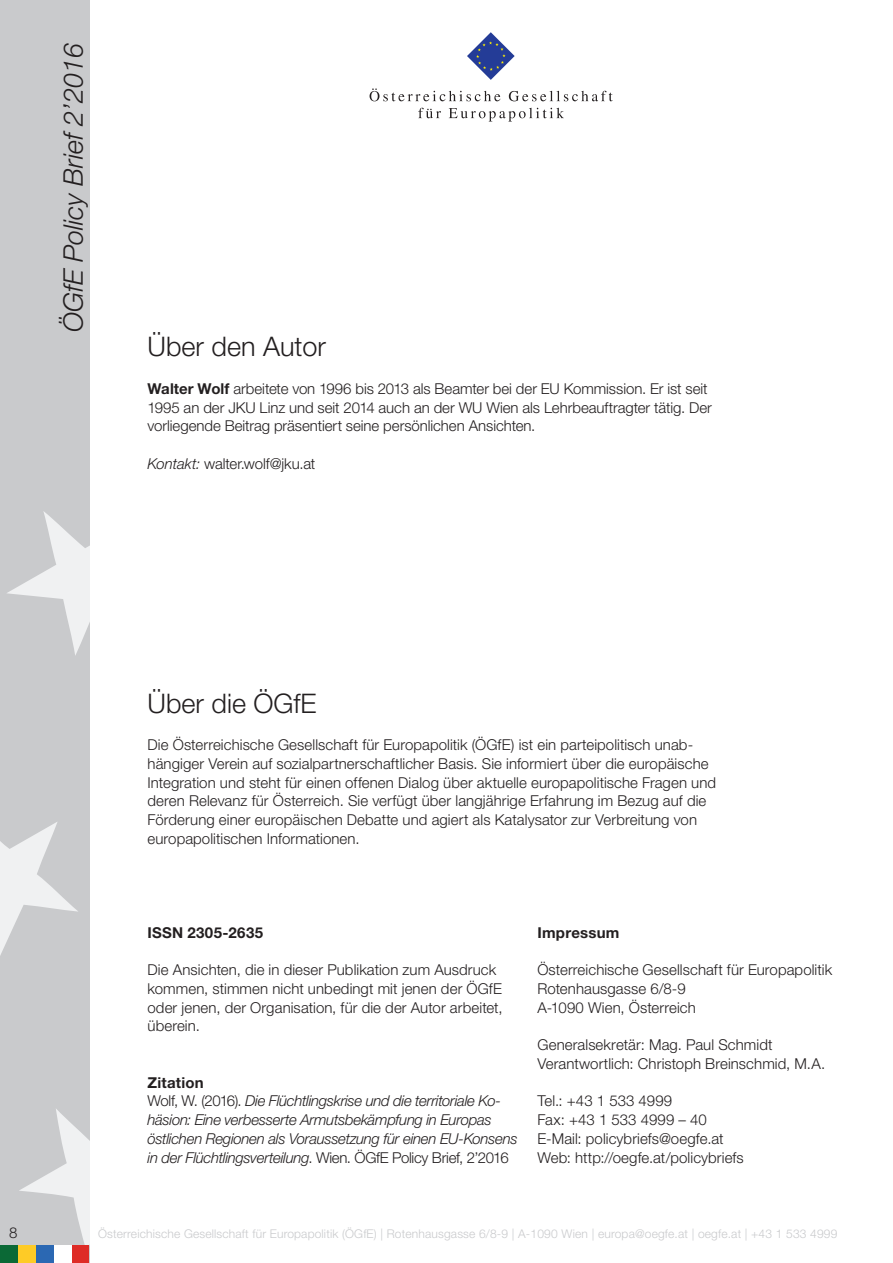
<style>
.page{position:relative;width:893px;height:1263px;background:#fff}
.page>*{position:absolute;margin:0;border:0;box-sizing:border-box;transform-origin:0 0}
.Untertitel{font:300 27px "Helvetica Neue LT Std";color:#231f20}
.t1{font:italic 300 27px "Helvetica Neue LT Std";color:#231f20}
.Standard_Paragraph{font:300 15px/18.8px "Helvetica Neue LT Std";letter-spacing:.005em;color:#231f20}
.Standard_Paragraph-2{font:italic 300 15px/18.8px "Helvetica Neue LT Std";letter-spacing:-.02em;color:#231f20}
.Standard_Paragraph-3{font:700 15px "Helvetica Neue LT Std";letter-spacing:.015em;color:#231f20}
.t2{font:300 12px "Helvetica Neue LT Std";letter-spacing:.015em;color:#c9cacc}
.s1{font-weight:700}
.s2{font-style:italic}
.s3{font-style:normal}
</style>
<div class="page">
<div style="left:0;top:0;width:89px;height:1263px;background:#c9cacc"></div>
<svg style="left:19px;top:1109px;width:70px;height:136px"></svg>
<svg style="left:0;top:822px;width:78px;height:134px"></svg>
<svg style="left:7px;top:511px;width:82px;height:144px"></svg>
<div style="left:18px;top:1245px;width:18px;height:18px;background:#fecb26"></div>
<div style="left:36px;top:1245px;width:18px;height:18px;background:#2b68b3"></div>
<div style="left:71px;top:1245px;width:18px;height:18px;background:#de2b26"></div>
<div style="left:0;top:1245px;width:18px;height:18px;background:#0b6936"></div>
<div style="left:54px;top:1245px;width:17px;height:18px;background:#fff"></div>
<svg style="left:467px;top:32px;width:48px;height:48px"></svg>
<svg style="left:370px;top:88px;width:130px;height:13px"></svg>
<svg style="left:509px;top:91px;width:104px;height:10px"></svg>
<svg style="left:418px;top:108px;width:23px;height:10px"></svg>
<svg style="left:449px;top:108px;width:115px;height:14px"></svg>
<h1 class="t1" style="left:57px;top:332px;width:290px;rotate:-90deg">ÖGfE Policy Brief 2’2016</h1>
<p class="Untertitel" style="left:148px;top:330px;width:180px">Über den Autor</p>
<p class="Standard_Paragraph" style="left:148px;top:379px;width:566px"><span class="s1">Walter Wolf</span> arbeitete von 1996 bis 2013 als Beamter bei der EU Kommission. Er ist seit<br>1995 an der JKU Linz und seit 2014 auch an der WU Wien als Lehrbeauftragter tätig. Der vorliegende Beitrag präsentiert seine persönlichen Ansichten.</p>
<p class="Standard_Paragraph" style="left:148px;top:454px;width:169px"><span class="s2">Kontakt:</span> walter.wolf@jku.at</p>
<p class="Untertitel" style="left:148px;top:686px;width:171px">Über die ÖGfE</p>
<p class="Standard_Paragraph" style="left:148px;top:735px;width:570px">Die Österreichische Gesellschaft für Europapolitik (ÖGfE) ist ein parteipolitisch unab&shy;hängiger Verein auf sozialpartnerschaftlicher Basis. Sie informiert über die europäische Integration und steht für einen offenen Dialog über aktuelle europapolitische Fragen und deren Relevanz für Österreich. Sie verfügt über langjährige Erfahrung im Bezug auf die Förderung einer europäischen Debatte und agiert als Katalysator zur Verbreitung von europapolitischen Informationen.</p>
<p class="Standard_Paragraph-3" style="left:148px;top:923px;width:117px">ISSN 2305-2635</p>
<p class="Standard_Paragraph" style="left:148px;top:960px;width:357px">Die Ansichten, die in dieser Publikation zum Ausdruck kommen, stimmen nicht unbedingt mit jenen der ÖGfE oder jenen, der Organisation, für die der Autor arbeitet, überein.</p>
<p class="Standard_Paragraph-3" style="left:148px;top:1073px;width:58px">Zitation</p>
<p class="Standard_Paragraph-2" style="left:148px;top:1091px;width:372px"><span class="s3">Wolf, W. (2016).</span> Die Flüchtlingskrise und die territoriale Ko&shy;häsion: Eine verbesserte Armutsbekämpfung in Europas östlichen Regionen als Voraussetzung für einen EU-Konsens in der Flüchtlingsverteilung<span class="s3">. Wien. ÖGfE Policy Brief, 2’2016</span></p>
<p class="Standard_Paragraph-3" style="left:537px;top:923px;width:84px">Impressum</p>
<p class="Standard_Paragraph" style="left:537px;top:960px;width:296px">Österreichische Gesellschaft für Europapolitik</p>
<p class="Standard_Paragraph" style="left:537px;top:979px;width:150px">Rotenhausgasse 6/8-9</p>
<p class="Standard_Paragraph" style="left:537px;top:997px;width:160px">A-1090 Wien, Österreich</p>
<p class="Standard_Paragraph" style="left:537px;top:1035px;width:237px">Generalsekretär: Mag. Paul Schmidt</p>
<p class="Standard_Paragraph" style="left:537px;top:1054px;width:289px">Verantwortlich: Christoph Breinschmid, M.A.</p>
<p class="Standard_Paragraph" style="left:537px;top:1091px;width:136px">Tel.: +43 1 533 4999</p>
<p class="Standard_Paragraph" style="left:537px;top:1110px;width:171px">Fax: +43 1 533 4999 – 40</p>
<p class="Standard_Paragraph" style="left:537px;top:1129px;width:188px">E-Mail: policybriefs@oegfe.at</p>
<p class="Standard_Paragraph" style="left:537px;top:1147px;width:208px">Web: http://oegfe.at/policybriefs</p>
<p class="Standard_Paragraph" style="left:9px;top:1222px;width:10px">8</p>
<p class="t2" style="left:98px;top:1226px;width:741px">Österreichische Gesellschaft für Europapolitik (ÖGfE) | Rotenhausgasse 6/8-9 | A-1090 Wien | europa@oegfe.at | oegfe.at | +43 1 533 4999</p>
</div>
